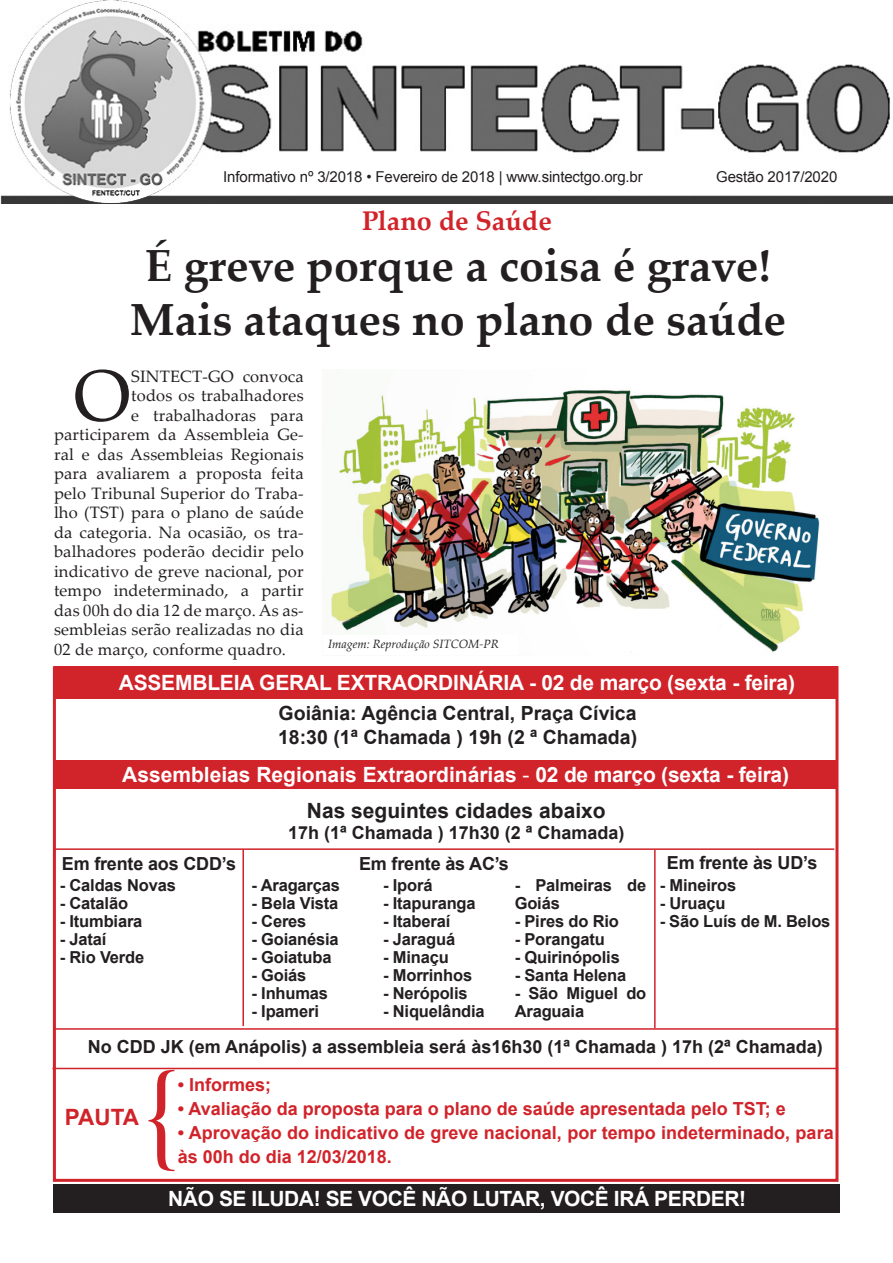
<style>
.page{position:relative;width:893px;height:1263px;background:#fff}
.page>*{position:absolute;margin:0;border:0;box-sizing:border-box;transform-origin:0 0}
.t1{font:112.5px "Palatino Linotype";color:#d1232a}
.t2{font:72.45px "Palatino Linotype";color:#231f20}
.t3{font:700 45px "Palatino Linotype";color:#231f20}
.t4{font:700 27px "Palatino Linotype";color:#d1232a}
.t5{font:700 22.5px "Arial";letter-spacing:-.035em;color:#d1232a}
.t6{font:700 21px "Arial";letter-spacing:-.01em;color:#fff}
.t7{font:700 21px "Arial";color:#231f20}
.t8{font:700 19.5px "Arial";color:#231f20}
.t9{font:700 18px/24px "Arial";color:#d1232a}
.t10{font:700 18px "Arial";color:#231f20}
.t11{font:16.5px "Palatino Linotype";letter-spacing:.01em;color:#231f20}
.t12{font:700 16.5px/18px "Arial";letter-spacing:-.01em;color:#231f20}
.t13{font:15px "Arial";letter-spacing:-.01em;color:#231f20}
.t14{font:italic 12px "Palatino Linotype";color:#231f20}
.s1{font-weight:400}
</style>
<div class="page">
<img style="left:0;top:0;width:893px;height:204px">
<div style="left:53px;top:1184px;width:787px;height:29px;background:#231f20"></div>
<div style="left:55px;top:666px;width:783px;height:32px;background:#d1232a"></div>
<hr style="left:242px;top:849px;width:2px;height:177px;background:#d1232a">
<hr style="left:654px;top:849px;width:2px;height:179px;background:#d1232a">
<div style="left:54px;top:759px;width:782px;height:29px;background:#d1232a"></div>
<hr style="left:54px;top:848px;width:780px;height:2px;background:#d1232a">
<hr style="left:55px;top:1028px;width:783px;height:2px;background:#d1232a">
<hr style="left:52px;top:1068px;width:786px;height:1px;background:#d1232a">
<div style="left:53px;top:666px;width:785px;height:516px;border:3px solid #d1232a"></div>
<img style="left:331px;top:390px;width:489px;height:262px">
<div style="left:324px;top:635px;width:194px;height:19px;background:#fff"></div>
<p class="t13" style="left:223px;top:167px;width:421px">Informativo nº 3/2018 • Fevereiro de 2018 | www.sintectgo.org.br</p>
<p class="t13" style="left:716px;top:167px;width:123px">Gestão 2017/2020</p>
<p class="t4" style="left:362px;top:202px;width:191px">Plano de Saúde</p>
<p class="t3" style="left:145px;top:234px;width:627px">É greve porque a coisa é grave!</p>
<p class="t3" style="left:130px;top:288px;width:658px">Mais ataques no plano de saúde</p>
<p class="t2" style="left:74px;top:344px;width:58px">O</p>
<p class="t11" style="left:131px;top:364px;width:174px">SINTECT-GO convoca</p>
<p class="t11" style="left:131px;top:384px;width:174px">todos os trabalhadores</p>
<p class="t11" style="left:131px;top:403px;width:174px">e trabalhadoras para</p>
<p class="t11" style="left:54px;top:423px;width:251px">participarem da Assembleia Ge-</p>
<p class="t11" style="left:54px;top:442px;width:251px">ral e das Assembleias Regionais</p>
<p class="t11" style="left:54px;top:462px;width:251px">para avaliarem a proposta feita</p>
<p class="t11" style="left:54px;top:481px;width:251px">pelo Tribunal Superior do Traba-</p>
<p class="t11" style="left:54px;top:501px;width:251px">lho (TST) para o plano de saúde</p>
<p class="t11" style="left:54px;top:520px;width:251px">da categoria. Na ocasião, os tra-</p>
<p class="t11" style="left:54px;top:540px;width:251px">balhadores poderão decidir pelo</p>
<p class="t11" style="left:54px;top:559px;width:251px">indicativo de greve nacional, por</p>
<p class="t11" style="left:54px;top:579px;width:251px">tempo indeterminado, a partir</p>
<p class="t11" style="left:54px;top:598px;width:251px">das 00h do dia 12 de março. As as-</p>
<p class="t11" style="left:54px;top:618px;width:251px">sembleias serão realizadas no dia</p>
<p class="t11" style="left:54px;top:637px;width:234px">02 de março, conforme quadro.</p>
<p class="t14" style="left:328px;top:636px;width:172px">Imagem: Reprodução SITCOM-PR</p>
<p class="t6" style="left:119px;top:668px;width:678px">ASSEMBLEIA GERAL EXTRAORDINÁRIA - 02 de março (sexta - feira)</p>
<p class="t8" style="left:279px;top:700px;width:359px">Goiânia: Agência Central, Praça Cívica</p>
<p class="t8" style="left:278px;top:724px;width:361px">18:30 (1ª Chamada ) 19h (2 ª Chamada)</p>
<p class="t6" style="left:122px;top:760px;width:668px">Assembleias Regionais Extraordinárias <span class="s1">-</span> 02 de março (sexta - feira)</p>
<p class="t7" style="left:307px;top:796px;width:300px">Nas seguintes cidades abaixo</p>
<p class="t10" style="left:288px;top:821px;width:338px">17h (1ª Chamada ) 17h30 (2 ª Chamada)</p>
<p class="t10" style="left:62px;top:851px;width:176px">Em frente aos CDD’s</p>
<p class="t10" style="left:359px;top:851px;width:151px">Em frente às AC’s</p>
<p class="t12" style="left:60px;top:876px;width:118px">- Caldas Novas</p>
<p class="t12" style="left:60px;top:894px;width:70px">- Catalão</p>
<p class="t12" style="left:60px;top:912px;width:84px">- Itumbiara</p>
<p class="t12" style="left:60px;top:930px;width:48px">- Jataí</p>
<p class="t12" style="left:60px;top:948px;width:86px">- Rio Verde</p>
<p class="t12" style="left:252px;top:876px;width:90px">- Aragarças</p>
<p class="t12" style="left:252px;top:894px;width:88px">- Bela Vista</p>
<p class="t12" style="left:252px;top:912px;width:56px">- Ceres</p>
<p class="t12" style="left:252px;top:930px;width:89px">- Goianésia</p>
<p class="t12" style="left:252px;top:948px;width:82px">- Goiatuba</p>
<p class="t12" style="left:252px;top:966px;width:56px">- Goiás</p>
<p class="t12" style="left:252px;top:984px;width:78px">- Inhumas</p>
<p class="t12" style="left:252px;top:1002px;width:69px">- Ipameri</p>
<p class="t12" style="left:383px;top:876px;width:51px">- Iporá</p>
<p class="t12" style="left:383px;top:894px;width:94px">- Itapuranga</p>
<p class="t12" style="left:383px;top:912px;width:69px">- Itaberaí</p>
<p class="t12" style="left:383px;top:930px;width:74px">- Jaraguá</p>
<p class="t12" style="left:383px;top:948px;width:67px">- Minaçu</p>
<p class="t12" style="left:383px;top:966px;width:91px">- Morrinhos</p>
<p class="t12" style="left:383px;top:984px;width:86px">- Nerópolis</p>
<p class="t12" style="left:383px;top:1002px;width:103px">- Niquelândia</p>
<p class="t12" style="left:515px;top:876px;width:133px">- Palmeiras de<br>Goiás</p>
<p class="t12" style="left:515px;top:912px;width:106px">- Pires do Rio</p>
<p class="t12" style="left:515px;top:930px;width:92px">- Porangatu</p>
<p class="t12" style="left:515px;top:948px;width:107px">- Quirinópolis</p>
<p class="t12" style="left:515px;top:966px;width:113px">- Santa Helena</p>
<p class="t12" style="left:515px;top:984px;width:133px">- São Miguel do<br>Araguaia</p>
<p class="t10" style="left:667px;top:850px;width:152px">Em frente às UD’s</p>
<p class="t12" style="left:660px;top:876px;width:78px">- Mineiros</p>
<p class="t12" style="left:660px;top:894px;width:67px">- Uruaçu</p>
<p class="t12" style="left:660px;top:912px;width:172px">- São Luís de M. Belos</p>
<p class="t10" style="left:88px;top:1035px;width:736px">No CDD JK (em Anápolis) a assembleia será às16h30 (1ª Chamada ) 17h (2ª Chamada)</p>
<p class="t5" style="left:65px;top:1102px;width:76px">PAUTA</p>
<p class="t1" style="left:142px;top:1033px;width:39px">{</p>
<p class="t9" style="left:178px;top:1073px;width:95px">• Informes;</p>
<p class="t9" style="left:178px;top:1097px;width:610px">• Avaliação da proposta para o plano de saúde apresentada pelo TST; e</p>
<p class="t9" style="left:178px;top:1121px;width:657px">• Aprovação do indicativo de greve nacional, por tempo indeterminado, para às 00h do dia 12/03/2018.</p>
<p class="t6" style="left:168px;top:1185px;width:579px">NÃO SE ILUDA! SE VOCÊ NÃO LUTAR, VOCÊ IRÁ PERDER!</p>
</div>
